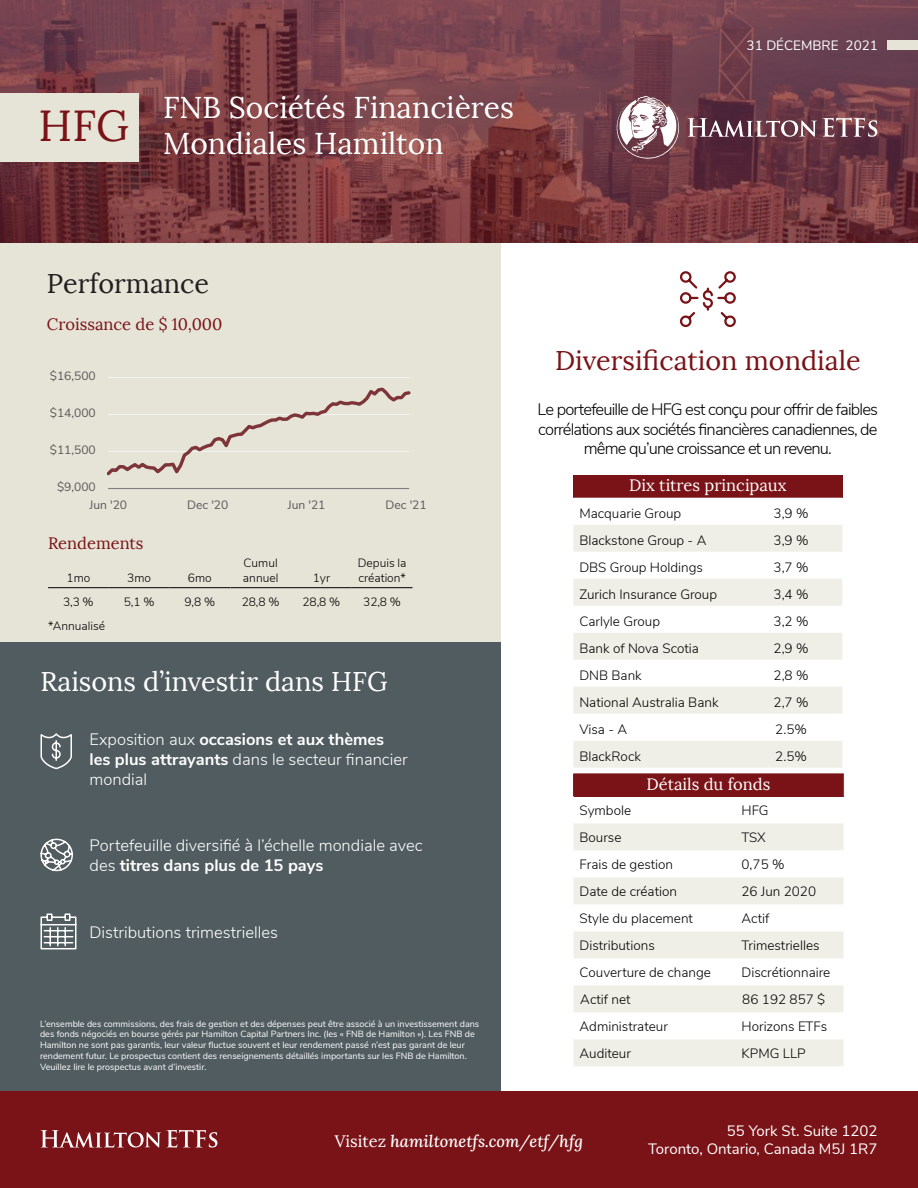
<style>
.page{position:relative;width:918px;height:1188px;background:#fff}
.page>*{position:absolute;margin:0;border:0;box-sizing:border-box;transform-origin:0 0}
.t1{font:43.35px "Lora";color:#7a1317}
.t2{font:30px/36px "Lora";color:#fff}
.t3{font:27px "Lora";color:#fff}
.t4{font:27px "Lora";color:#7a1317}
.t5{font:27px "Lora";color:#221f20}
.t6{font:300 16.5px/19.8px "Nunito Sans";color:#fff}
.t7{font:300 16.5px/19.8px "Nunito Sans";letter-spacing:-.05em;color:#000;text-align:center}
.t8{font:16.5px "Lora";color:#fff}
.t9{font:italic 500 16.5px "Lora";color:#fff}
.t10{font:16.5px "Lora";color:#7a1317}
.t11{font:15px/18px "Nunito Sans";color:#fff;text-align:right}
.t12{font:300 13.5px "Nunito Sans";color:#000}
.t13{font:13.5px "Nunito Sans";color:#fff}
.t14{font:300 12px/14.4px "Nunito Sans";color:#000}
.t15{font:12px "Nunito Sans";letter-spacing:-.005em;color:#595959}
.t16{font:9px/10.8px "Nunito Sans";color:#fff}
.s1{font-weight:700}
.s2{font-weight:400;font-style:normal}
</style>
<div class="page">
<div style="left:0;top:227px;width:500px;height:416px;background:#e6e3d7"></div>
<div style="left:0;top:643px;width:500px;height:449px;background:#515c60"></div>
<div style="left:0;top:1092px;width:918px;height:96px;background:#7a1317"></div>
<svg style="left:41px;top:1130px;width:176px;height:18px"></svg>
<div style="left:573px;top:475px;width:269px;height:23px;background:#7a1317"></div>
<svg style="left:573px;top:525px;width:269px;height:243px;fill:#f5f4ef"></svg>
<svg style="left:573px;top:579px;width:269px;height:135px"></svg>
<div style="left:574px;top:774px;width:270px;height:22px;background:#7a1317"></div>
<svg style="left:574px;top:823px;width:270px;height:243px"></svg>
<svg style="left:574px;top:877px;width:270px;height:81px"></svg>
<svg style="left:843px;top:775px;width:1px;height:21px"></svg>
<svg style="left:573px;top:774px;width:1px;height:22px"></svg>
<svg style="left:0;top:0;width:918px;height:243px;background:#753c44"></svg>
<div style="left:0;top:93px;width:139px;height:69px;background:#e6e3d7"></div>
<div style="left:887px;top:40px;width:31px;height:10px;background:#e6e3d7"></div>
<svg style="left:687px;top:118px;width:130px;height:19px"></svg>
<svg style="left:823px;top:118px;width:54px;height:19px"></svg>
<svg style="left:617px;top:96px;width:62px;height:63px"></svg>
<svg style="left:679px;top:271px;width:57px;height:57px"></svg>
<svg style="left:40px;top:733px;width:32px;height:37px"></svg>
<svg style="left:40px;top:838px;width:33px;height:34px"></svg>
<svg style="left:40px;top:913px;width:37px;height:37px"></svg>
<hr style="left:48px;top:587px;width:61px;height:1px;background:#000">
<hr style="left:109px;top:587px;width:61px;height:1px;background:#000">
<hr style="left:170px;top:587px;width:60px;height:1px;background:#000">
<hr style="left:230px;top:587px;width:61px;height:1px;background:#000">
<hr style="left:291px;top:587px;width:61px;height:1px;background:#000">
<hr style="left:352px;top:587px;width:61px;height:1px;background:#000">
<hr style="left:108px;top:377px;width:301px;height:1px;background:#f2f2f2">
<hr style="left:108px;top:488px;width:301px;height:1px;background:#7f7f7f">
<svg style="left:108px;top:387px;width:302px;height:89px"></svg>
<h1 class="t1" style="left:39px;top:99px;width:92px">HFG</h1>
<h2 class="t2" style="left:163px;top:90px;width:352px">FNB Sociétés Financières<br>Mondiales Hamilton</h2>
<h3 class="t13" style="left:747px;top:36px;width:133px">31 DÉCEMBRE 2021</h3>
<h3 class="t5" style="left:47px;top:267px;width:164px">Performance</h3>
<h3 class="t10" style="left:47px;top:314px;width:177px">Croissance de $ 10,000</h3>
<h3 class="t15" style="left:50px;top:367px;width:47px">$16,500</h3>
<h3 class="t15" style="left:50px;top:404px;width:47px">$14,000</h3>
<h3 class="t15" style="left:50px;top:441px;width:47px">$11,500</h3>
<h3 class="t15" style="left:57px;top:478px;width:40px">$9,000</h3>
<h3 class="t15" style="left:89px;top:496px;width:39px">Jun '20</h3>
<h3 class="t15" style="left:187px;top:496px;width:43px">Dec '20</h3>
<h3 class="t15" style="left:288px;top:496px;width:39px">Jun '21</h3>
<h3 class="t15" style="left:386px;top:496px;width:43px">Dec '21</h3>
<h3 class="t10" style="left:48px;top:533px;width:97px">Rendements</h3>
<h3 class="t14" style="left:66px;top:570px;width:25px">1mo</h3>
<h3 class="t14" style="left:127px;top:570px;width:25px">3mo</h3>
<h3 class="t14" style="left:188px;top:570px;width:25px">6mo</h3>
<h3 class="t14" style="left:243px;top:555px;width:37px">Cumul annuel</h3>
<h3 class="t14" style="left:313px;top:570px;width:19px">1yr</h3>
<h3 class="t14" style="left:358px;top:555px;width:50px">Depuis la création*</h3>
<h3 class="t14" style="left:63px;top:594px;width:32px">3,3 %</h3>
<h3 class="t14" style="left:124px;top:594px;width:32px">5,1 %</h3>
<h3 class="t14" style="left:185px;top:594px;width:32px">9,8 %</h3>
<h3 class="t14" style="left:242px;top:594px;width:39px">28,8 %</h3>
<h3 class="t14" style="left:303px;top:594px;width:39px">28,8 %</h3>
<h3 class="t14" style="left:363px;top:594px;width:39px">32,8 %</h3>
<h3 class="t14" style="left:48px;top:618px;width:59px">*Annualisé</h3>
<h3 class="t3" style="left:40px;top:665px;width:349px">Raisons d’investir dans HFG</h3>
<h3 class="t6" style="left:90px;top:729px;width:320px">Exposition aux <span class="s1">occasions et aux thèmes les plus attrayants</span> dans le secteur financier mondial</h3>
<h3 class="t6" style="left:90px;top:835px;width:335px">Portefeuille diversifié à l’échelle mondiale avec des <span class="s1">titres dans plus de 15 pays</span></h3>
<h3 class="t6" style="left:90px;top:921px;width:190px">Distributions trimestrielles</h3>
<p class="t16" style="left:40px;top:1017px;width:441px">L’ensemble des commissions, des frais de gestion et des dépenses peut être associé à un investissement dans des fonds négociés en bourse gérés par Hamilton Capital Partners Inc. (les « FNB de Hamilton »). Les FNB de Hamilton ne sont pas garantis, leur valeur fluctue souvent et leur rendement passé n’est pas garant de leur rendement futur. Le prospectus contient des renseignements détaillés importants sur les FNB de Hamilton.<br>Veuillez lire le prospectus avant d’investir.</p>
<h3 class="t4" style="left:555px;top:343px;width:307px">Diversification mondiale</h3>
<h3 class="t7" style="left:538px;top:398px;width:342px">Le portefeuille de HFG est conçu pour offrir de faibles corrélations aux sociétés financières canadiennes, de même qu’une croissance et un revenu.</h3>
<h3 class="t8" style="left:629px;top:475px;width:159px">Dix titres principaux</h3>
<h3 class="t12" style="left:579px;top:504px;width:103px">Macquarie Group</h3>
<h3 class="t12" style="left:774px;top:504px;width:37px">3,9 %</h3>
<h3 class="t12" style="left:579px;top:531px;width:129px">Blackstone Group - A</h3>
<h3 class="t12" style="left:774px;top:531px;width:37px">3,9 %</h3>
<h3 class="t12" style="left:579px;top:558px;width:125px">DBS Group Holdings</h3>
<h3 class="t12" style="left:774px;top:558px;width:37px">3,7 %</h3>
<h3 class="t12" style="left:579px;top:585px;width:139px">Zurich Insurance Group</h3>
<h3 class="t12" style="left:774px;top:585px;width:37px">3,4 %</h3>
<h3 class="t12" style="left:579px;top:612px;width:82px">Carlyle Group</h3>
<h3 class="t12" style="left:774px;top:612px;width:37px">3,2 %</h3>
<h3 class="t12" style="left:579px;top:639px;width:121px">Bank of Nova Scotia</h3>
<h3 class="t12" style="left:774px;top:639px;width:37px">2,9 %</h3>
<h3 class="t12" style="left:579px;top:666px;width:64px">DNB Bank</h3>
<h3 class="t12" style="left:774px;top:666px;width:37px">2,8 %</h3>
<h3 class="t12" style="left:579px;top:693px;width:141px">National Australia Bank</h3>
<h3 class="t12" style="left:774px;top:693px;width:37px">2,7 %</h3>
<h3 class="t12" style="left:579px;top:720px;width:49px">Visa - A</h3>
<h3 class="t12" style="left:775px;top:720px;width:33px">2.5%</h3>
<h3 class="t12" style="left:579px;top:747px;width:63px">BlackRock</h3>
<h3 class="t12" style="left:775px;top:747px;width:33px">2.5%</h3>
<h3 class="t8" style="left:647px;top:774px;width:125px">Détails du fonds</h3>
<h3 class="t12" style="left:580px;top:800px;width:53px">Symbole</h3>
<h3 class="t12" style="left:742px;top:800px;width:29px">HFG</h3>
<h3 class="t12" style="left:580px;top:827px;width:43px">Bourse</h3>
<h3 class="t12" style="left:742px;top:827px;width:26px">TSX</h3>
<h3 class="t12" style="left:580px;top:854px;width:95px">Frais de gestion</h3>
<h3 class="t12" style="left:742px;top:854px;width:45px">0,75 %</h3>
<h3 class="t12" style="left:580px;top:881px;width:99px">Date de création</h3>
<h3 class="t12" style="left:742px;top:881px;width:76px">26 Jun 2020</h3>
<h3 class="t12" style="left:580px;top:908px;width:115px">Style du placement</h3>
<h3 class="t12" style="left:742px;top:908px;width:29px">Actif</h3>
<h3 class="t12" style="left:580px;top:935px;width:77px">Distributions</h3>
<h3 class="t12" style="left:742px;top:935px;width:80px">Trimestrielles</h3>
<h3 class="t12" style="left:580px;top:962px;width:133px">Couverture de change</h3>
<h3 class="t12" style="left:742px;top:962px;width:90px">Discrétionnaire</h3>
<h3 class="t12" style="left:580px;top:989px;width:52px">Actif net</h3>
<h3 class="t12" style="left:742px;top:989px;width:85px">86 192 857 $</h3>
<h3 class="t12" style="left:580px;top:1016px;width:90px">Administrateur</h3>
<h3 class="t12" style="left:742px;top:1016px;width:87px">Horizons ETFs</h3>
<h3 class="t12" style="left:580px;top:1043px;width:53px">Auditeur</h3>
<h3 class="t12" style="left:742px;top:1043px;width:66px">KPMG LLP</h3>
<h3 class="t9" style="left:335px;top:1130px;width:250px"><span class="s2">Visitez</span> hamiltonetfs.com/etf/hfg</h3>
<h3 class="t11" style="left:648px;top:1120px;width:231px">55 York St. Suite 1202<br>Toronto, Ontario, Canada M5J 1R7</h3>
</div>
